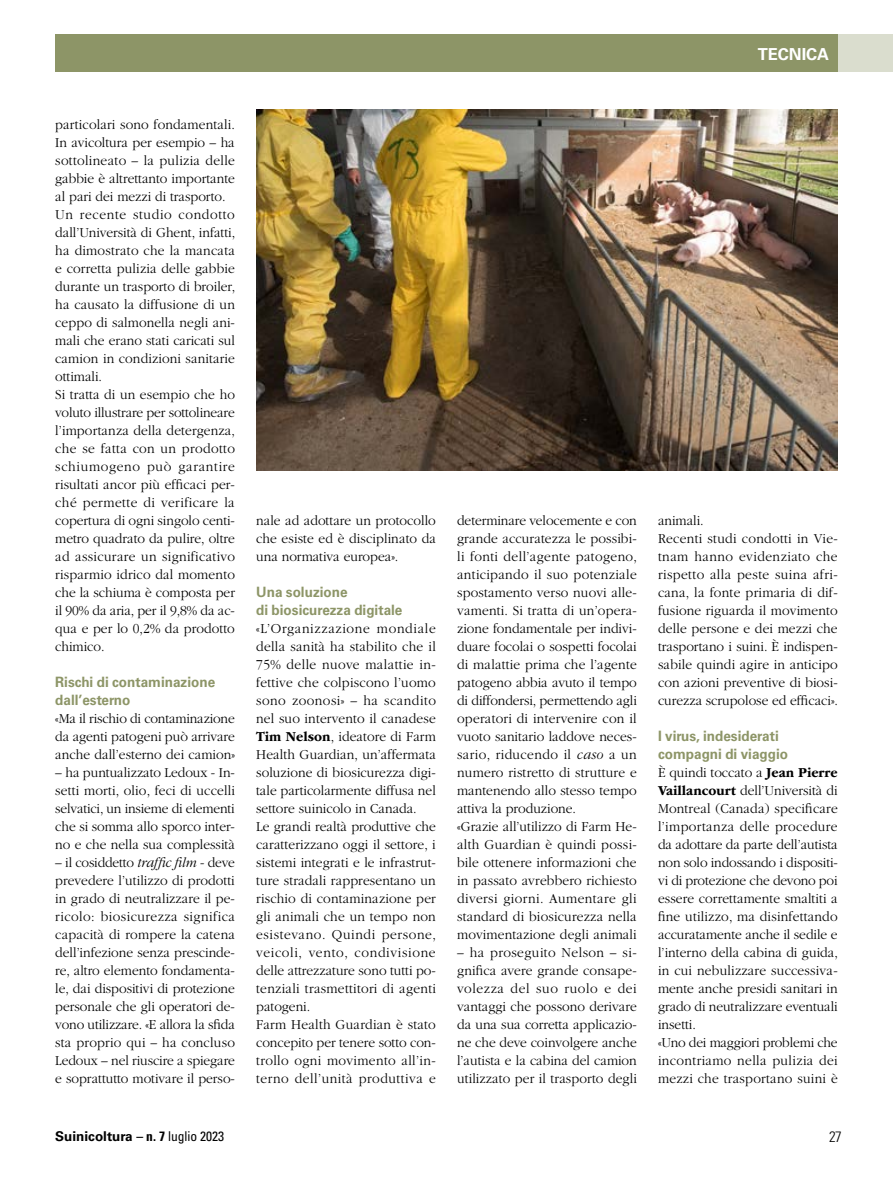
<style>
.page{position:relative;width:893px;height:1191px;background:#fff}
.page>*{position:absolute;margin:0;border:0;box-sizing:border-box;transform-origin:0 0}
.t1{font:700 16.5px "Univers LT Std";color:#fff}
.t2{font:300 condensed 15px "Univers LT Std";color:#000}
.su20_testo{font:300 14.25px/18px "ITC Garamond Std";color:#000;text-align:justify;scale:.95 1}
.su20_titoletto_infra{font:700 14.25px/18px "Univers LT Std";color:#8d9567;scale:.95 1}
.t3{font:700 13.5px "Univers LT Std";color:#000}
.s1{font-style:italic}
.s2{font-weight:700}
.s3{font-stretch:condensed}
.s4{font-weight:400;font-stretch:condensed}
</style>
<div class="page">
<div style="left:838px;top:35px;width:55px;height:37px;background:#daddce"></div>
<div style="left:55px;top:35px;width:783px;height:37px;background:#8d9567"></div>
<img style="left:256px;top:110px;width:582px;height:361px">
<p class="t1" style="left:758px;top:44px;width:73px">tecnica</p>
<p class="su20_testo" style="left:55px;top:115px;width:191px">particolari sono fondamentali.<br>In avicoltura per esempio – ha sottolineato – la pulizia delle gabbie è altrettanto importante al pari dei mezzi di trasporto.</p>
<p class="su20_testo" style="left:55px;top:205px;width:191px">Un recente studio condotto dall’Università di Ghent, infatti, ha dimostrato che la mancata e corretta pulizia delle gabbie durante un trasporto di broiler, ha causato la diffusione di un ceppo di salmonella negli ani&shy;mali che erano stati caricati sul camion in condizioni sanitarie ottimali.</p>
<p class="su20_testo" style="left:55px;top:385px;width:191px">Si tratta di un esempio che ho voluto illustrare per sottolineare l’importanza della detergenza, che se fatta con un prodotto schiumogeno può garantire risultati ancor più efficaci per&shy;ché permette di verificare la copertura di ogni singolo centi&shy;metro quadrato da pulire, oltre ad assicurare un significativo risparmio idrico dal momento che la schiuma è composta per il 90% da aria, per il 9,8% da ac&shy;qua e per lo 0,2% da prodotto chimico.</p>
<p class="su20_titoletto_infra" style="left:55px;top:673px;width:170px">Rischi di contaminazione dall’esterno</p>
<p class="su20_testo" style="left:55px;top:709px;width:191px">«Ma il rischio di contaminazione da agenti patogeni può arrivare anche dall’esterno dei camion»</p>
<p class="su20_testo" style="left:55px;top:763px;width:191px">– ha puntualizzato Ledoux - In&shy;setti morti, olio, feci di uccelli selvatici, un insieme di elementi che si somma allo sporco inter&shy;no e che nella sua complessità</p>
<p class="su20_testo" style="left:55px;top:853px;width:191px">– il cosiddetto <span class="s1">traffic film</span> - deve prevedere l’utilizzo di prodotti in grado di neutralizzare il pe&shy;ricolo: biosicurezza significa capacità di rompere la catena dell’infezione senza prescinde&shy;re, altro elemento fondamenta&shy;le, dai dispositivi di protezione personale che gli operatori de&shy;vono utilizzare. «E allora la sfida sta proprio qui – ha concluso Ledoux – nel riuscire a spiegare e soprattutto motivare il perso-</p>
<p class="su20_testo" style="left:256px;top:511px;width:191px">nale ad adottare un protocollo che esiste ed è disciplinato da una normativa europea».</p>
<p class="su20_titoletto_infra" style="left:256px;top:583px;width:155px">Una soluzione<br>di biosicurezza digitale</p>
<p class="su20_testo" style="left:256px;top:619px;width:191px">«L’Organizzazione mondiale della sanità ha stabilito che il 75% delle nuove malattie in&shy;fettive che colpiscono l’uomo sono zoonosi» – ha scandito nel suo intervento il canadese <span class="s2">Tim Nelson</span>, ideatore di Farm Health Guardian, un’affermata soluzione di biosicurezza digi&shy;tale particolarmente diffusa nel settore suinicolo in Canada.</p>
<p class="su20_testo" style="left:256px;top:817px;width:191px">Le grandi realtà produttive che caratterizzano oggi il settore, i sistemi integrati e le infrastrut&shy;ture stradali rappresentano un rischio di contaminazione per gli animali che un tempo non esistevano. Quindi persone, veicoli, vento, condivisione delle attrezzature sono tutti po&shy;tenziali trasmettitori di agenti patogeni.</p>
<p class="su20_testo" style="left:256px;top:1015px;width:191px">Farm Health Guardian è stato concepito per tenere sotto con&shy;trollo ogni movimento all’in&shy;terno dell’unità produttiva e</p>
<p class="su20_testo" style="left:457px;top:511px;width:191px">determinare velocemente e con grande accuratezza le possibi&shy;li fonti dell’agente patogeno, anticipando il suo potenziale spostamento verso nuovi alle&shy;vamenti. Si tratta di un’opera&shy;zione fondamentale per indivi&shy;duare focolai o sospetti focolai di malattie prima che l’agente patogeno abbia avuto il tempo di diffondersi, permettendo agli operatori di intervenire con il vuoto sanitario laddove neces&shy;sario, riducendo il <span class="s1">caso</span> a un numero ristretto di strutture e mantenendo allo stesso tempo attiva la produzione.</p>
<p class="su20_testo" style="left:457px;top:817px;width:191px">«Grazie all’utilizzo di Farm He&shy;alth Guardian è quindi possi&shy;bile ottenere informazioni che in passato avrebbero richiesto diversi giorni. Aumentare gli standard di biosicurezza nella movimentazione degli animali</p>
<p class="su20_testo" style="left:457px;top:943px;width:191px">– ha proseguito Nelson – si&shy;gnifica avere grande consape&shy;volezza del suo ruolo e dei vantaggi che possono derivare da una sua corretta applicazio&shy;ne che deve coinvolgere anche l’autista e la cabina del camion utilizzato per il trasporto degli</p>
<p class="su20_testo" style="left:658px;top:511px;width:50px">animali.</p>
<p class="su20_testo" style="left:658px;top:529px;width:191px">Recenti studi condotti in Vie&shy;tnam hanno evidenziato che rispetto alla peste suina afri&shy;cana, la fonte primaria di dif&shy;fusione riguarda il movimento delle persone e dei mezzi che trasportano i suini. È indispen&shy;sabile quindi agire in anticipo con azioni preventive di biosi&shy;curezza scrupolose ed efficaci».</p>
<p class="su20_titoletto_infra" style="left:658px;top:727px;width:138px">I virus, indesiderati compagni di viaggio</p>
<p class="su20_testo" style="left:658px;top:763px;width:191px">È quindi toccato a <span class="s2">Jean Pierre Vaillancourt</span> dell’Università di Montreal (Canada) specificare l’importanza delle procedure da adottare da parte dell’autista non solo indossando i dispositi&shy;vi di protezione che devono poi essere correttamente smaltiti a fine utilizzo, ma disinfettando accuratamente anche il sedile e l’interno della cabina di guida, in cui nebulizzare successiva&shy;mente anche presidi sanitari in grado di neutralizzare eventuali insetti.</p>
<p class="su20_testo" style="left:658px;top:1033px;width:191px">«Uno dei maggiori problemi che incontriamo nella pulizia dei mezzi che trasportano suini è</p>
<p class="t3" style="left:55px;top:1128px;width:170px">Suinicoltura <span class="s3">– n. 7</span> <span class="s4">luglio 2023</span></p>
<p class="t2" style="left:829px;top:1127px;width:14px">27</p>
</div>
